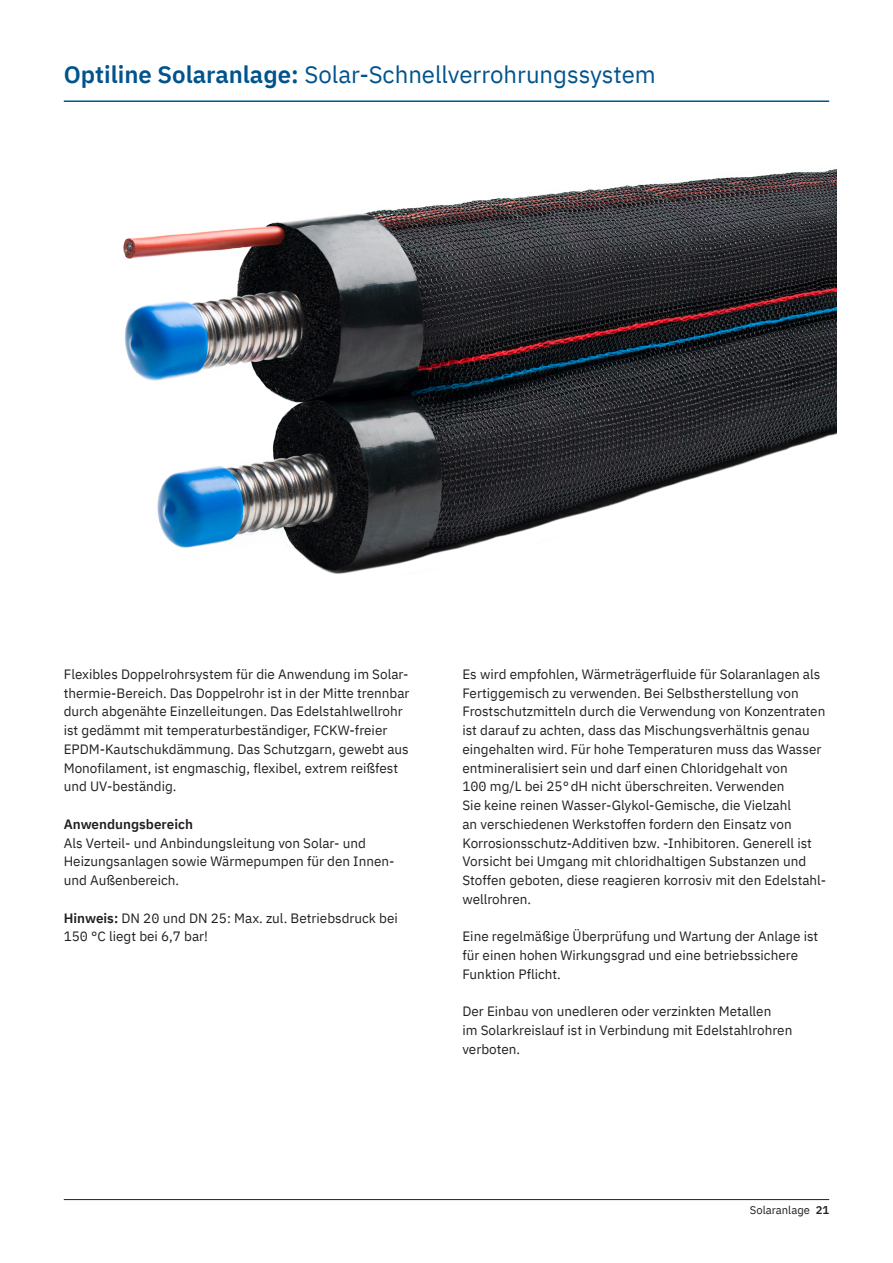
<style>
.page{position:relative;width:893px;height:1263px;background:#fff}
.page>*{position:absolute;margin:0;border:0;box-sizing:border-box;transform-origin:0 0}
.t1{font:24px "IBM Plex Sans";color:#00538d}
.t2{font:13.5px/18.8px "IBM Plex Sans";color:#231f20}
.t3{font:600 13.5px "IBM Plex Sans";color:#231f20}
.t4{font:11.25px "IBM Plex Sans";color:#231f20}
.s1{font-weight:600}
</style>
<div class="page">
<hr style="left:64px;top:1199px;width:765px;height:1px;background:#231f20">
<hr style="left:64px;top:100px;width:765px;height:2px;background:#00538d">
<img style="left:123px;top:169px;width:713px;height:405px">
<h1 class="t1" style="left:64px;top:56px;width:594px"><span class="s1">Optiline Solaranlage:</span> Solar-Schnellverrohrungssystem</h1>
<p class="t2" style="left:64px;top:664px;width:347px">Flexibles Doppelrohrsystem für die Anwendung im Solar&shy;thermie-Bereich. Das Doppelrohr ist in der Mitte trennbar durch abgenähte Einzelleitungen. Das Edelstahlwellrohr ist gedämmt mit temperaturbeständiger, FCKW-freier EPDM-Kautschukdämmung. Das Schutzgarn, gewebt aus Monofilament, ist engmaschig, flexibel, extrem reißfest und UV-beständig.</p>
<p class="t3" style="left:64px;top:813px;width:131px">Anwendungsbereich</p>
<p class="t2" style="left:64px;top:832px;width:332px">Als Verteil- und Anbindungsleitung von Solar- und<br>Heizungsanlagen sowie Wärmepumpen für den Innen&shy;und Außenbereich.</p>
<p class="t2" style="left:64px;top:907px;width:336px"><span class="s1">Hinweis:</span> DN 20 und DN 25: Max. zul. Betriebsdruck bei<br>150 °C liegt bei 6,7 bar!</p>
<p class="t2" style="left:462px;top:664px;width:365px">Es wird empfohlen, Wärmeträgerfluide für Solaranlagen als Fertiggemisch zu verwenden. Bei Selbstherstellung von Frostschutzmitteln durch die Verwendung von Konzentraten ist darauf zu achten, dass das Mischungsverhältnis genau eingehalten wird. Für hohe Temperaturen muss das Wasser entmineralisiert sein und darf einen Chloridgehalt von<br>100 mg/L bei 25°dH nicht überschreiten. Verwenden<br>Sie keine reinen Wasser-Glykol-Gemische, die Vielzahl<br>an -verschiedenen Werkstoffen fordern den Einsatz von Korrosionsschutz-Additiven bzw. -Inhibitoren. Generell ist Vorsicht bei Umgang mit chloridhaltigen Substanzen und Stoffen geboten, diese reagieren korrosiv mit den Edelstahl&shy;wellrohren.</p>
<p class="t2" style="left:462px;top:926px;width:357px">Eine regelmäßige Überprüfung und Wartung der Anlage ist für einen hohen Wirkungsgrad und eine betriebssichere<br>Funktion Pflicht.</p>
<p class="t2" style="left:462px;top:1001px;width:331px">Der Einbau von unedleren oder verzinkten Metallen<br>im Solarkreislauf ist in Verbindung mit Edelstahlrohren verboten.</p>
<p class="t4" style="left:750px;top:1202px;width:81px">Solaranlage <span class="s1">21</span></p>
</div>
